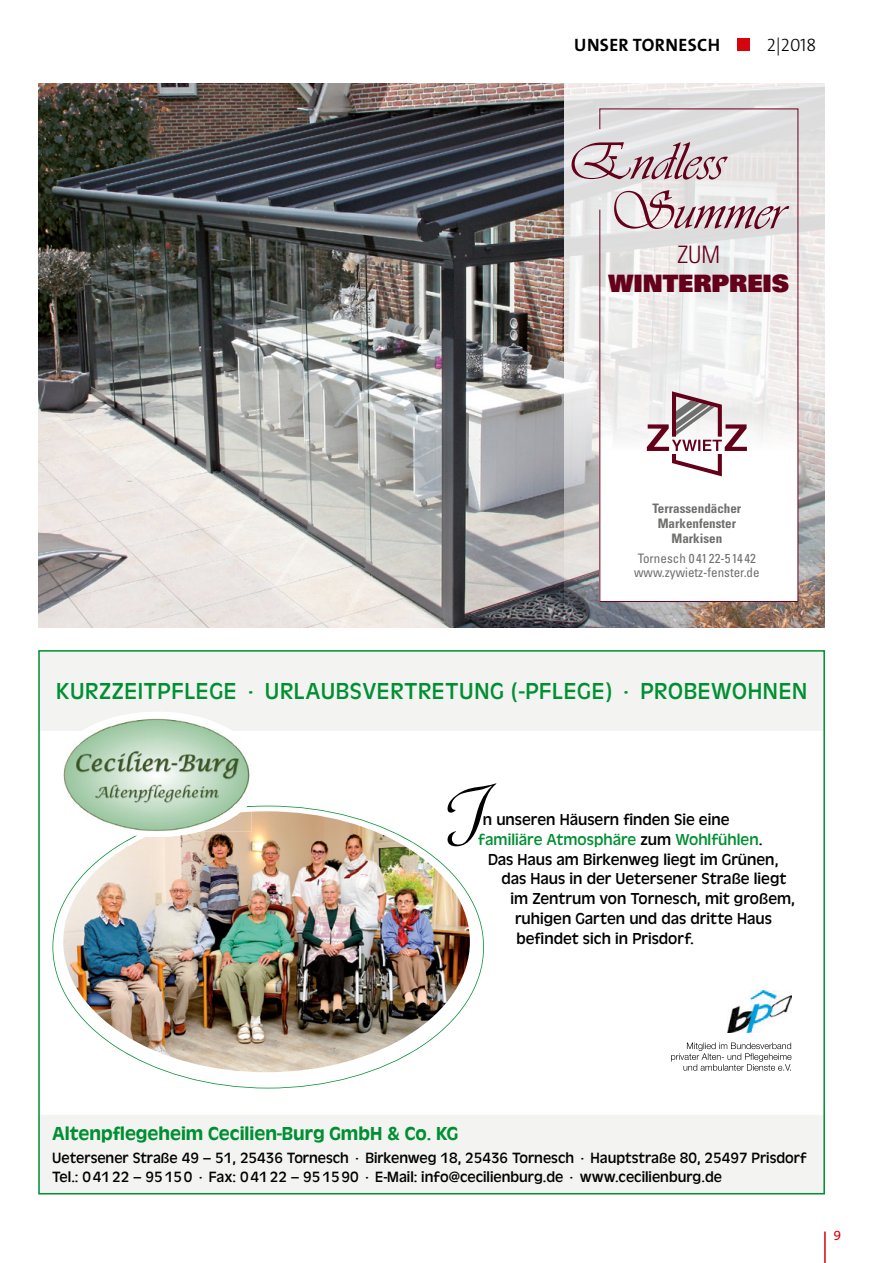
<style>
.page{position:relative;width:893px;height:1263px;background:#fff}
.page>*{position:absolute;margin:0;border:0;box-sizing:border-box;transform-origin:0 0}
.t1{font:72.75px "Elina";color:#000}
.t2{font:55.5px/49.5px "Vivaldi EF";color:#65001b}
.t3{font:24px "Antique Oli";letter-spacing:.03em;color:#008f32}
.t4{font:900 24px "Univers";color:#65001b}
.t5{font:300 condensed 24px "Univers";color:#65001b}
.t6{font:500 19.5px "Antique Oli";color:#008f32}
.t7{font:700 18px "SPD The Sans";letter-spacing:.02em;color:#000}
.t8{font:300 18px "SPD The Sans";color:#000}
.t9{font:16.5px "Antique Oli";color:#000}
.t10{font:16.5px "Antique Oli";color:#008f32}
.t11{font:15.45px/18.6px "Antique Oli";color:#000}
.t12{font:13.5px "SPD The Sans";color:#d5040d}
.t13{font:condensed 13.05px/14.9px "Univers";color:#6f6f6e}
.t14{font:700 condensed 13.05px/14.9px "Univers";color:#6f6f6e;text-align:center}
.s1{color:#000}
</style>
<div class="page">
<div style="left:737px;top:39px;width:13px;height:12px;background:#d5040d"></div>
<hr style="left:824px;top:1231px;width:2px;height:32px;background:#d5040d">
<div style="left:38px;top:1115px;width:787px;height:79px;background:#f3f4f1"></div>
<div style="left:38px;top:650px;width:787px;height:81px;background:#f3f4f1"></div>
<svg style="left:671px;top:1042px;width:120px;height:29px"></svg>
<img style="left:728px;top:990px;width:64px;height:43px">
<img style="left:52px;top:806px;width:432px;height:282px">
<div style="left:53px;top:712px;width:209px;height:125px;background:#fff;border-radius:50%"></div>
<img style="left:62px;top:717px;width:190px;height:114px">
<img style="left:38px;top:83px;width:526px;height:544px">
<svg style="left:564px;top:83px;width:261px;height:544px;background:#cecac9"></svg>
<svg style="left:599px;top:108px;width:200px;height:494px"></svg>
<svg style="left:647px;top:391px;width:100px;height:85px"></svg>
<p class="t7" style="left:574px;top:33px;width:147px">UNSER TORNESCH</p>
<p class="t8" style="left:767px;top:33px;width:51px">2|2018</p>
<h2 class="t2" style="left:607px;top:137px;width:179px;text-indent:-40px">Endless<br>Summer</h2>
<h3 class="t5" style="left:677px;top:240px;width:44px">ZUM</h3>
<h3 class="t4" style="left:608px;top:267px;width:182px">WINTERPREIS</h3>
<p class="t14" style="left:652px;top:501px;width:90px">Terrassendächer<br>Markenfenster<br>Markisen</p>
<p class="t13" style="left:634px;top:550px;width:127px">Tornesch 0 41 22-514 42 www.zywietz-fenster.de</p>
<p class="t3" style="left:56px;top:678px;width:753px">KURZZEITPFLEGE · URLAUBSVERTRETUNG (-PFLEGE) · PROBEWOHNEN</p>
<p class="t1" style="left:445px;top:763px;width:39px">I</p>
<p class="t9" style="left:483px;top:810px;width:248px">n unseren Häusern finden Sie eine</p>
<p class="t10" style="left:478px;top:830px;width:286px">familiäre Atmosphäre <span class="s1">zum</span> Wohlfühlen<span class="s1">.</span></p>
<p class="t9" style="left:488px;top:850px;width:292px">Das Haus am Birkenweg liegt im Grünen,</p>
<p class="t9" style="left:502px;top:870px;width:286px">das Haus in der Uetersener Straße liegt</p>
<p class="t9" style="left:511px;top:890px;width:286px">im Zentrum von Tornesch, mit großem,</p>
<p class="t9" style="left:515px;top:909px;width:258px">ruhigen Garten und das dritte Haus</p>
<p class="t9" style="left:517px;top:929px;width:179px">befindet sich in Prisdorf.</p>
<p class="t6" style="left:52px;top:1123px;width:408px">Altenpflegeheim Cecilien-Burg GmbH &amp; Co. KG</p>
<p class="t11" style="left:52px;top:1149px;width:756px">Uetersener Straße 49 – 51, 25436 Tornesch · Birkenweg 18, 25436 Tornesch · Hauptstraße 80, 25497 Prisdorf<br>Tel.: 0 41 22 – 95 15 0 · Fax: 0 41 22 – 95 15 90 · E-Mail: info@cecilienburg.de · www.cecilienburg.de</p>
<p class="t12" style="left:833px;top:1227px;width:9px">9</p>
</div>
